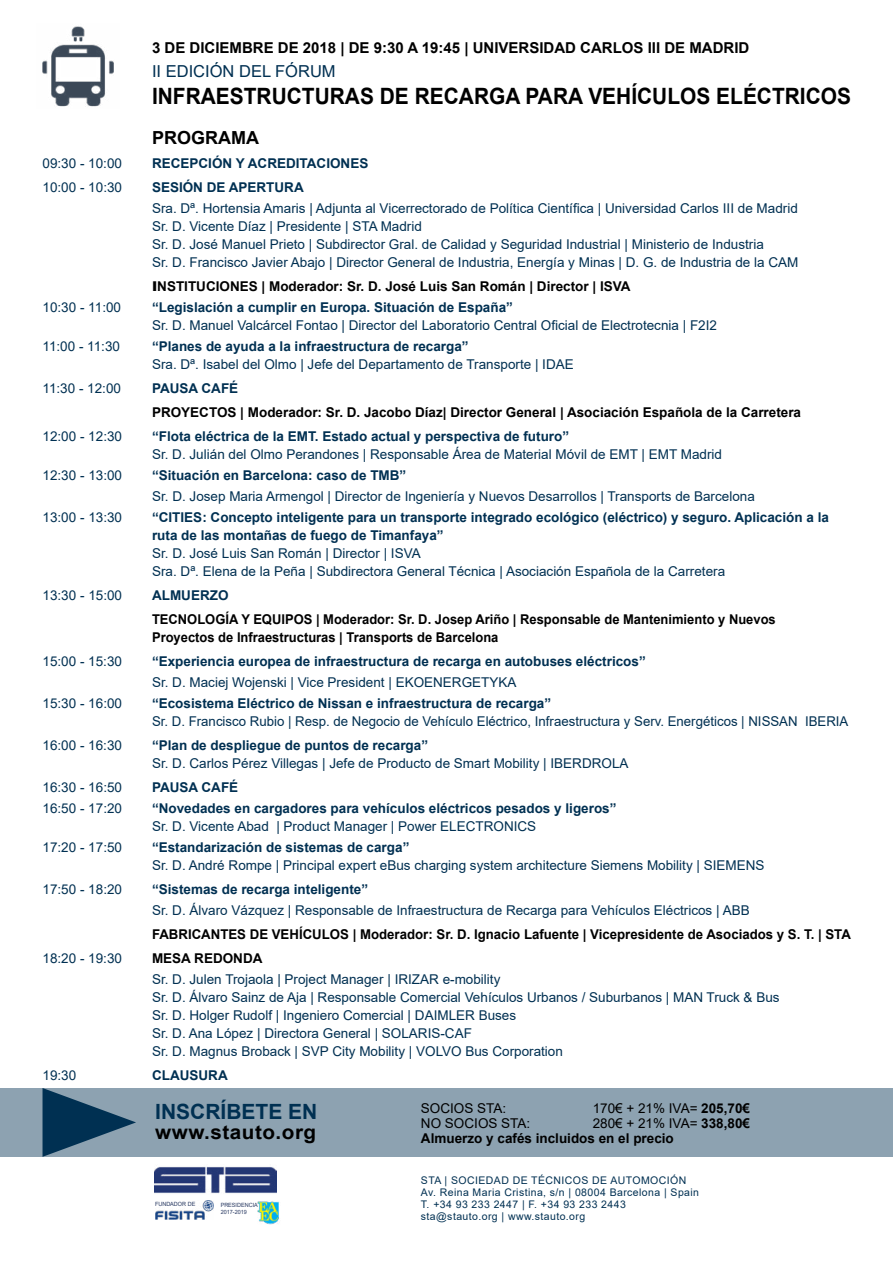
<style>
.page{position:relative;width:893px;height:1263px;background:#fff}
.page>*{position:absolute;margin:0;border:0;box-sizing:border-box;transform-origin:0 0}
.t1{font:700 22.5px "Arial";color:#000;scale:.93 1}
.t2{font:700 21px "Arial";color:#003052}
.t3{font:700 19.5px "Arial";letter-spacing:.025em;color:#000;scale:1.06 1}
.t4{font:700 18px "Arial";color:#000}
.t5{font:16.5px "Arial";color:#003052}
.t6{font:700 15px "Arial";color:#000}
.t7{font:13.5px/18px "Arial";color:#003052}
.t8{font:700 13.5px/18px "Arial";color:#003052}
.t9{font:700 13.5px/15px "Arial";color:#000}
.t10{font:700 13.5px/18px "Arial";color:#000;scale:.96 1}
.t11{font:13.5px "Arial";color:#000}
.t12{font:10.5px/12px "Arial";letter-spacing:.04em;color:#003052}
.t13{font:5.85px/6.9px "Arial";color:#273861;scale:.95 1}
.s1{font-weight:900}
.s2{font-weight:700}
.s3{font-weight:400}
</style>
<div class="page">
<div style="left:0;top:1088px;width:893px;height:69px;background:#8da2b1"></div>
<img style="left:155px;top:1166px;width:121px;height:28px">
<img style="left:155px;top:1200px;width:58px;height:19px">
<img style="left:258px;top:1201px;width:21px;height:23px">
<svg style="left:43px;top:1088px;width:93px;height:69px"></svg>
<img style="left:42px;top:26px;width:72px;height:81px">
<p class="t6" style="left:152px;top:38px;width:599px">3 DE DICIEMBRE DE 2018 | DE 9:30 A 19:45 | UNIVERSIDAD CARLOS III DE MADRID</p>
<p class="t5" style="left:152px;top:60px;width:185px">II EDICIÓN DEL FÓRUM</p>
<h1 class="t1" style="left:152px;top:81px;width:753px">INFRAESTRUCTURAS DE RECARGA PARA VEHÍCULOS ELÉCTRICOS</h1>
<h3 class="t4" style="left:152px;top:125px;width:108px">PROGRAMA</h3>
<p class="t7" style="left:43px;top:154px;width:81px">09:30 - 10:00</p>
<p class="t8" style="left:152px;top:154px;width:218px">RECEPCIÓN Y ACREDITACIONES</p>
<p class="t7" style="left:43px;top:178px;width:81px">10:00 - 10:30</p>
<p class="t8" style="left:152px;top:178px;width:153px">SESIÓN DE APERTURA</p>
<p class="t7" style="left:152px;top:199px;width:648px">Sra. Dª. Hortensia Amaris | Adjunta al Vicerrectorado de Política Científica | Universidad Carlos III de Madrid Sr. D. Vicente Díaz | Presidente | STA Madrid<br>Sr. D. José Manuel Prieto | Subdirector Gral. de Calidad y Seguridad Industrial | Ministerio de Industria<br>Sr. D. Francisco Javier Abajo | Director General de Industria, Energía y Minas | D. G. de Industria de la CAM</p>
<p class="t9" style="left:152px;top:279px;width:480px"><span class="s1">I</span>NSTITUCIONES | Moderador: Sr. D. José Luis San Román | Director | ISVA</p>
<p class="t7" style="left:43px;top:298px;width:80px">10:30 - 11:00</p>
<p class="t8" style="left:152px;top:298px;width:362px">“Legislación a cumplir en Europa. Situación de España”</p>
<p class="t7" style="left:152px;top:316px;width:566px">Sr. D. Manuel Valcárcel Fontao | Director del Laboratorio Central Oficial de Electrotecnia | F2I2</p>
<p class="t7" style="left:43px;top:337px;width:79px">11:00 - 11:30</p>
<p class="t8" style="left:152px;top:337px;width:318px">“Planes de ayuda a la infraestructura de recarga”</p>
<p class="t7" style="left:152px;top:355px;width:423px">Sra. Dª. Isabel del Olmo | Jefe del Departamento de Transporte | IDAE</p>
<p class="t7" style="left:43px;top:379px;width:80px">11:30 - 12:00</p>
<p class="t8" style="left:152px;top:379px;width:88px">PAUSA CAFÉ</p>
<p class="t9" style="left:152px;top:405px;width:651px">PROYECTOS | Moderador: Sr. D. Jacobo Díaz| Director General | Asociación Española de la Carretera</p>
<p class="t7" style="left:43px;top:427px;width:81px">12:00 - 12:30</p>
<p class="t8" style="left:152px;top:427px;width:419px">“Flota eléctrica de la EMT. Estado actual y perspectiva de futuro”</p>
<p class="t7" style="left:152px;top:445px;width:572px">Sr. D. Julián del Olmo Perandones | Responsable Área de Material Móvil de EMT | EMT Madrid</p>
<p class="t7" style="left:43px;top:466px;width:81px">12:30 - 13:00</p>
<p class="t8" style="left:152px;top:466px;width:256px">“Situación en Barcelona: caso de TMB”</p>
<p class="t7" style="left:152px;top:487px;width:604px">Sr. D. Josep Maria Armengol | Director de Ingeniería y Nuevos Desarrollos | Transports de Barcelona</p>
<p class="t7" style="left:43px;top:508px;width:81px">13:00 - 13:30</p>
<p class="t8" style="left:152px;top:508px;width:678px">“CITIES: Concepto inteligente para un transporte integrado ecológico (eléctrico) y seguro. Aplicación a la ruta de las montañas de fuego de Timanfaya”</p>
<p class="t7" style="left:152px;top:544px;width:575px">Sr. D. José Luis San Román | Director | ISVA<br>Sra. Dª. Elena de la Peña | Subdirectora General Técnica | Asociación Española de la Carretera</p>
<p class="t7" style="left:43px;top:586px;width:81px">13:30 - 15:00</p>
<p class="t8" style="left:152px;top:586px;width:78px">ALMUERZO</p>
<p class="t10" style="left:152px;top:610px;width:651px">TECNOLOGÍA Y EQUIPOS | Moderador: Sr. D. Josep Ariño | Responsable de Mantenimiento y Nuevos<br>Proyectos de Infraestructuras | Transports de Barcelona</p>
<p class="t7" style="left:43px;top:652px;width:81px">15:00 - 15:30</p>
<p class="t8" style="left:152px;top:652px;width:495px">“Experiencia europea de infraestructura de recarga en autobuses eléctricos”</p>
<p class="t7" style="left:152px;top:673px;width:366px">Sr. D. Maciej Wojenski | Vice President | EKOENERGETYKA</p>
<p class="t7" style="left:43px;top:694px;width:81px">15:30 - 16:00</p>
<p class="t8" style="left:152px;top:694px;width:401px">“Ecosistema Eléctrico de Nissan e infraestructura de recarga”</p>
<p class="t7" style="left:152px;top:712px;width:698px">Sr. D. Francisco Rubio | Resp. de Negocio de Vehículo Eléctrico, Infraestructura y Serv. Energéticos | NISSAN IBERIA</p>
<p class="t7" style="left:43px;top:736px;width:81px">16:00 - 16:30</p>
<p class="t8" style="left:152px;top:736px;width:278px">“Plan de despliegue de puntos de recarga”</p>
<p class="t7" style="left:152px;top:754px;width:478px">Sr. D. Carlos Pérez Villegas | Jefe de Producto de Smart Mobility | IBERDROLA</p>
<p class="t7" style="left:43px;top:778px;width:81px">16:30 - 16:50</p>
<p class="t8" style="left:152px;top:778px;width:88px">PAUSA CAFÉ</p>
<p class="t7" style="left:43px;top:799px;width:81px">16:50 - 17:20</p>
<p class="t8" style="left:152px;top:799px;width:466px">“Novedades en cargadores para vehículos eléctricos pesados y ligeros”</p>
<p class="t7" style="left:152px;top:817px;width:386px">Sr. D. Vicente Abad | Product Manager | Power ELECTRONICS</p>
<p class="t7" style="left:43px;top:838px;width:81px">17:20 - 17:50</p>
<p class="t8" style="left:152px;top:838px;width:259px">“Estandarización de sistemas de carga”</p>
<p class="t7" style="left:152px;top:856px;width:614px">Sr. D. André Rompe | Principal expert eBus charging system architecture Siemens Mobility | SIEMENS</p>
<p class="t7" style="left:43px;top:880px;width:81px">17:50 - 18:20</p>
<p class="t8" style="left:152px;top:880px;width:218px">“Sistemas de recarga inteligente”</p>
<p class="t7" style="left:152px;top:901px;width:599px">Sr. D. Álvaro Vázquez | Responsable de Infraestructura de Recarga para Vehículos Eléctricos | ABB</p>
<p class="t9" style="left:152px;top:927px;width:700px">FABRICANTES DE VEHÍCULOS | Moderador: Sr. D. Ignacio Lafuente | Vicepresidente de Asociados y S. T. | STA</p>
<p class="t7" style="left:43px;top:949px;width:81px">18:20 - 19:30</p>
<p class="t9" style="left:152px;top:951px;width:112px">MESA REDONDA</p>
<p class="t7" style="left:152px;top:970px;width:629px">Sr. D. Julen Trojaola | Project Manager | IRIZAR e-mobility<br>Sr. D. Álvaro Sainz de Aja | Responsable Comercial Vehículos Urbanos / Suburbanos | MAN Truck &amp; Bus Sr. D. Holger Rudolf | Ingeniero Comercial | DAIMLER Buses<br>Sr. D. Ana López | Directora General | SOLARIS-CAF<br>Sr. D. Magnus Broback | SVP City Mobility | VOLVO Bus Corporation</p>
<p class="t7" style="left:43px;top:1066px;width:35px">19:30</p>
<p class="t8" style="left:152px;top:1066px;width:77px">CLAUSURA</p>
<h2 class="t2" style="left:155px;top:1097px;width:164px">INSCRÍBETE EN</h2>
<h3 class="t3" style="left:155px;top:1118px;width:153px">www.stauto.org</h3>
<p class="t13" style="left:155px;top:1201px;width:44px">FUNDADOR DE</p>
<p class="t13" style="left:221px;top:1201px;width:41px">PRESIDENCIA<br>2017-2019</p>
<p class="t11" style="left:421px;top:1099px;width:87px">SOCIOS STA:</p>
<p class="t11" style="left:593px;top:1099px;width:159px">170€ + 21% IVA= <span class="s2">205,70€</span></p>
<p class="t11" style="left:421px;top:1113px;width:111px">NO SOCIOS STA:</p>
<p class="t9" style="left:421px;top:1115px;width:331px;text-indent:172px"><span class="s3">280€ + 21% IVA=</span> 338,80€<br>Almuerzo y cafés incluidos en el precio</p>
<p class="t12" style="left:421px;top:1174px;width:280px">STA | SOCIEDAD DE TÉCNICOS DE AUTOMOCIÓN Av. Reina Maria Cristina, s/n | 08004 Barcelona | Spain T. +34 93 233 2447 | F. +34 93 233 2443 sta@stauto.org | www.stauto.org</p>
</div>
